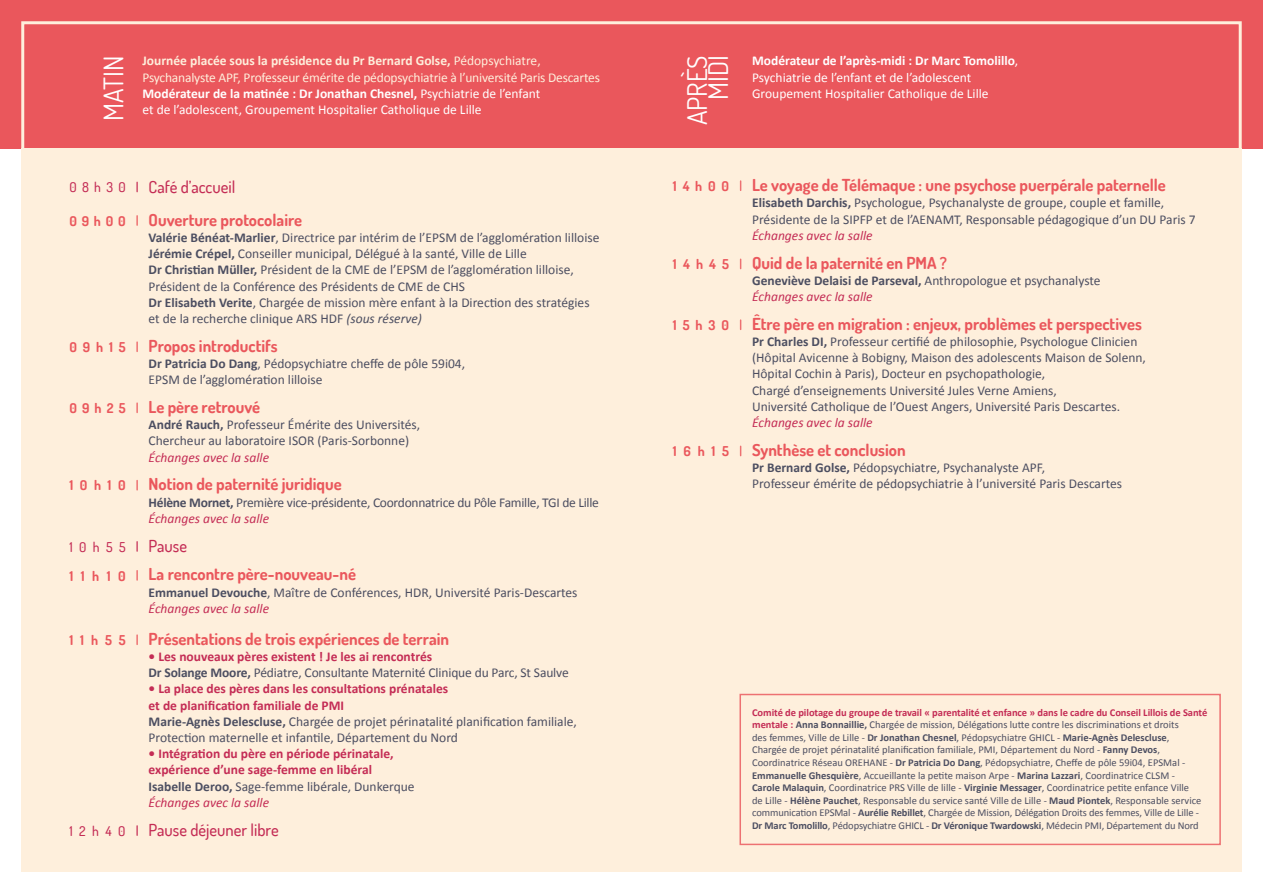
<style>
.page{position:relative;width:1263px;height:893px;background:#fff}
.page>*{position:absolute;margin:0;border:0;box-sizing:border-box;transform-origin:0 0}
.t1{font:27px/21px "Dosis";color:#fff;text-align:right}
.t2{font:700 16.5px "Dosis";color:#ea575c}
.t3{font:500 16.5px "Dosis";color:#c42c55}
.t4{font:13.5px/16.2px "Calibri";color:#4c4e61}
.t5{font:13.5px/16.2px "Calibri";letter-spacing:-.015em;color:#feefdc}
.t6{font:700 13.5px/16.2px "Calibri";color:#c42c55}
.t7{font:13.5px/16.2px "Calibri";color:#fff}
.t8{font:13.5px/16.2px "Calibri";letter-spacing:-.02em;color:#4c4e61}
.t9{font:italic 13.5px "Calibri";color:#c42c55}
.t10{font:700 13.5px "Dosis";letter-spacing:.45em;color:#ea575c}
.t11{font:500 13.5px "Dosis";letter-spacing:.475em;color:#c42c55}
.t12{font:10.5px/12.6px "Calibri";color:#4c4e61}
.s1{font-weight:700}
.s2{font-weight:700;color:#fff}
.s3{color:#fff}
.s4{font-style:italic}
.s5{font-style:italic;color:#c42c55}
.s6{font-weight:700;color:#c42c55}
.s7{color:#4c4e61}
.s8{font-weight:400;color:#4c4e61}
.s9{font-weight:400;font-style:italic}
</style>
<div class="page">
<div style="left:0;top:0;width:1263px;height:148px;background:#ea575c"></div>
<div style="left:21px;top:148px;width:1221px;height:724px;background:#feefdc"></div>
<svg style="left:20px;top:21px;width:1223px;height:128px"></svg>
<svg style="left:136px;top:182px;width:2px;height:10px"></svg>
<svg style="left:136px;top:542px;width:2px;height:9px"></svg>
<svg style="left:136px;top:826px;width:2px;height:9px"></svg>
<svg style="left:136px;top:216px;width:2px;height:9px"></svg>
<svg style="left:136px;top:342px;width:2px;height:9px"></svg>
<svg style="left:136px;top:403px;width:2px;height:9px"></svg>
<svg style="left:136px;top:480px;width:2px;height:10px"></svg>
<svg style="left:136px;top:571px;width:2px;height:9px"></svg>
<svg style="left:136px;top:635px;width:2px;height:9px"></svg>
<div style="left:739px;top:694px;width:482px;height:151px;border:2px solid #ea575c"></div>
<p class="t5" style="left:142px;top:52px;width:459px"><span class="s1">Journée placée sous la présidence du Pr Bernard Golse,</span> Pédopsychiatre, Psychanalyste APF, Professeur émérite de pédopsychiatrie à l’université Paris Descartes <span class="s2">Modérateur de la matinée : Dr Jonathan Chesnel,</span> <span class="s3">Psychiatrie de l’enfant<br>et de l’adolescent, Groupement Hospitalier Catholique de Lille</span></p>
<h1 class="t1" style="left:102px;top:121px;width:67px;rotate:-90deg">MATIN</h1>
<h1 class="t1" style="left:686px;top:125px;width:72px;rotate:-90deg">APRÈS<br>MIDI</h1>
<p class="t7" style="left:752px;top:52px;width:268px"><span class="s1">Modérateur de l’après-midi : Dr Marc Tomolillo</span>,<br>Psychiatrie de l’enfant et de l’adolescent<br>Groupement Hospitalier Catholique de Lille</p>
<p class="t3" style="left:149px;top:176px;width:88px">Café d’accueil</p>
<p class="t2" style="left:149px;top:209px;width:155px">Ouverture protocolaire</p>
<p class="t4" style="left:149px;top:229px;width:452px"><span class="s1">Valérie Bénéat-Marlier</span>, Directrice par intérim de l’EPSM de l’agglomération lilloise <span class="s1">Jérémie Crépel,</span> Conseiller municipal, Délégué à la santé, Ville de Lille<br><span class="s1">Dr Christian Müller,</span> Président de la CME de l’EPSM de l’agglomération lilloise, Président de la Conférence des Présidents de CME de CHS<br><span class="s1">Dr Elisabeth Verite</span>, Chargée de mission mère enfant à la Direction des stratégies et de la recherche clinique ARS HDF <span class="s4">(sous réserve)</span></p>
<p class="t2" style="left:149px;top:335px;width:130px">Propos introductifs</p>
<p class="t4" style="left:149px;top:355px;width:318px"><span class="s1">Dr Patricia Do Dang</span>, Pédopsychiatre cheffe de pôle 59i04,<br>EPSM de l’agglomération lilloise</p>
<p class="t2" style="left:149px;top:396px;width:113px">Le père retrouvé</p>
<p class="t4" style="left:149px;top:416px;width:273px"><span class="s1">André Rauch,</span> Professeur Émérite des Universités,<br>Chercheur au laboratoire ISOR (Paris-Sorbonne)</p>
<p class="t9" style="left:149px;top:449px;width:122px">Échanges avec la salle</p>
<p class="t2" style="left:149px;top:474px;width:195px">Notion de paternité juridique</p>
<p class="t8" style="left:149px;top:493px;width:452px"><span class="s1">Hélène Mornet,</span> Première vice-présidente, Coordonnatrice du Pôle Famille, TGI de Lille<br><span class="s5">Échanges avec la salle</span></p>
<p class="t3" style="left:149px;top:535px;width:40px">Pause</p>
<p class="t2" style="left:149px;top:564px;width:209px">La rencontre père-nouveau-né</p>
<p class="t4" style="left:149px;top:583px;width:430px"><span class="s1">Emmanuel Devouche</span>, Maître de Conférences, HDR, Université Paris-Descartes<br><span class="s5">Échanges avec la salle</span></p>
<p class="t2" style="left:149px;top:628px;width:302px">Présentations de trois expériences de terrain</p>
<p class="t4" style="left:149px;top:648px;width:422px"><span class="s6">• Les nouveaux pères existent ! Je les ai rencontrés<br></span><span class="s1">Dr Solange Moore,</span> Pédiatre, Consultante Maternité Clinique du Parc, St Saulve</p>
<p class="t4" style="left:149px;top:680px;width:430px"><span class="s6">• La place des pères dans les consultations prénatales<br>et de planification familiale de PMI<br></span><span class="s1">Marie-Agnès Delescluse,</span> Chargée de projet périnatalité planification familiale, Protection maternelle et infantile, Département du Nord</p>
<p class="t6" style="left:149px;top:745px;width:267px">• Intégration du père en période périnatale, expérience d’une sage-femme en libéral <span class="s7">Isabelle Deroo,</span> <span class="s8">Sage-femme libérale, Dunkerque </span><span class="s9">Échanges avec la salle</span></p>
<p class="t3" style="left:149px;top:819px;width:132px">Pause déjeuner libre</p>
<p class="t11" style="left:69px;top:178px;width:58px">08h30</p>
<p class="t10" style="left:673px;top:177px;width:58px">14h00</p>
<p class="t10" style="left:69px;top:212px;width:58px">09h00</p>
<p class="t10" style="left:673px;top:255px;width:58px">14h45</p>
<p class="t10" style="left:673px;top:316px;width:58px">15h30</p>
<p class="t10" style="left:69px;top:338px;width:58px">09h15</p>
<p class="t10" style="left:69px;top:399px;width:58px">09h25</p>
<p class="t10" style="left:673px;top:442px;width:58px">16h15</p>
<p class="t10" style="left:69px;top:477px;width:58px">10h10</p>
<p class="t11" style="left:69px;top:538px;width:58px">10h55</p>
<p class="t10" style="left:69px;top:567px;width:58px">11h10</p>
<p class="t10" style="left:69px;top:631px;width:58px">11h55</p>
<p class="t11" style="left:69px;top:822px;width:58px">12h40</p>
<p class="t2" style="left:752px;top:175px;width:415px">Le voyage de Télémaque : une psychose puerpérale paternelle</p>
<p class="t4" style="left:752px;top:194px;width:445px"><span class="s1">Elisabeth Darchis,</span> Psychologue, Psychanalyste de groupe, couple et famille,<br>Présidente de la SIPFP et de l’AENAMT, Responsable pédagogique d’un DU Paris 7</p>
<p class="t9" style="left:752px;top:227px;width:122px">Échanges avec la salle</p>
<p class="t2" style="left:752px;top:252px;width:196px">Quid de la paternité en PMA ?</p>
<p class="t4" style="left:752px;top:272px;width:350px"><span class="s1">Geneviève Delaisi de Parseval,</span> Anthropologue et psychanalyste<br><span class="s5">Échanges avec la salle</span></p>
<p class="t2" style="left:752px;top:313px;width:391px">Être père en migration : enjeux, problèmes et perspectives</p>
<p class="t4" style="left:752px;top:333px;width:395px"><span class="s1">Pr Charles DI,</span> Professeur certifié de philosophie, Psychologue Clinicien (Hôpital Avicenne à Bobigny, Maison des adolescents Maison de Solenn, Hôpital Cochin à Paris), Docteur en psychopathologie,<br>Chargé d’enseignements Université Jules Verne Amiens,<br>Université Catholique de l’Ouest Angers, Université Paris Descartes.</p>
<p class="t9" style="left:752px;top:414px;width:122px">Échanges avec la salle</p>
<p class="t2" style="left:752px;top:439px;width:155px">Synthèse et conclusion</p>
<p class="t4" style="left:752px;top:459px;width:371px"><span class="s1">Pr Bernard Golse,</span> Pédopsychiatre, Psychanalyste APF,<br>Professeur émérite de pédopsychiatrie à l’université Paris Descartes</p>
<p class="t12" style="left:752px;top:705px;width:457px"><span class="s6">Comité de pilotage du groupe de travail « parentalité et enfance » dans le cadre du Conseil Lillois de Santé mentale :</span> <span class="s1">Anna Bonnaillie,</span> Chargée de mission, Délégations lutte contre les discriminations et droits<br>des femmes, Ville de Lille - <span class="s1">Dr Jonathan Chesnel</span>, Pédopsychiatre GHICL - <span class="s1">Marie-Agnès Delescluse</span>,<br>Chargée de projet périnatalité planification familiale, PMI, Département du Nord - <span class="s1">Fanny Devos</span>, Coordinatrice Réseau OREHANE - <span class="s1">Dr Patricia Do Dang</span>, Pédopsychiatre, Cheffe de pôle 59i04, EPSMal - <span class="s1">Emmanuelle Ghesquière</span>, Accueillante la petite maison Arpe - <span class="s1">Marina Lazzari</span>, Coordinatrice CLSM -<br><span class="s1">Carole Malaquin</span>, Coordinatrice PRS Ville de lille - <span class="s1">Virginie Messager</span>, Coordinatrice petite enfance Ville<br>de Lille - <span class="s1">Hélène Pauchet</span>, Responsable du service santé Ville de Lille - <span class="s1">Maud Piontek</span>, Responsable service communication EPSMal - <span class="s1">Aurélie Rebillet</span>, Chargée de Mission, Délégation Droits des femmes, Ville de Lille - <span class="s1">Dr Marc Tomolillo</span>, Pédopsychiatre GHICL - <span class="s1">Dr Véronique Twardowski</span>, Médecin PMI, Département du Nord</p>
</div>
